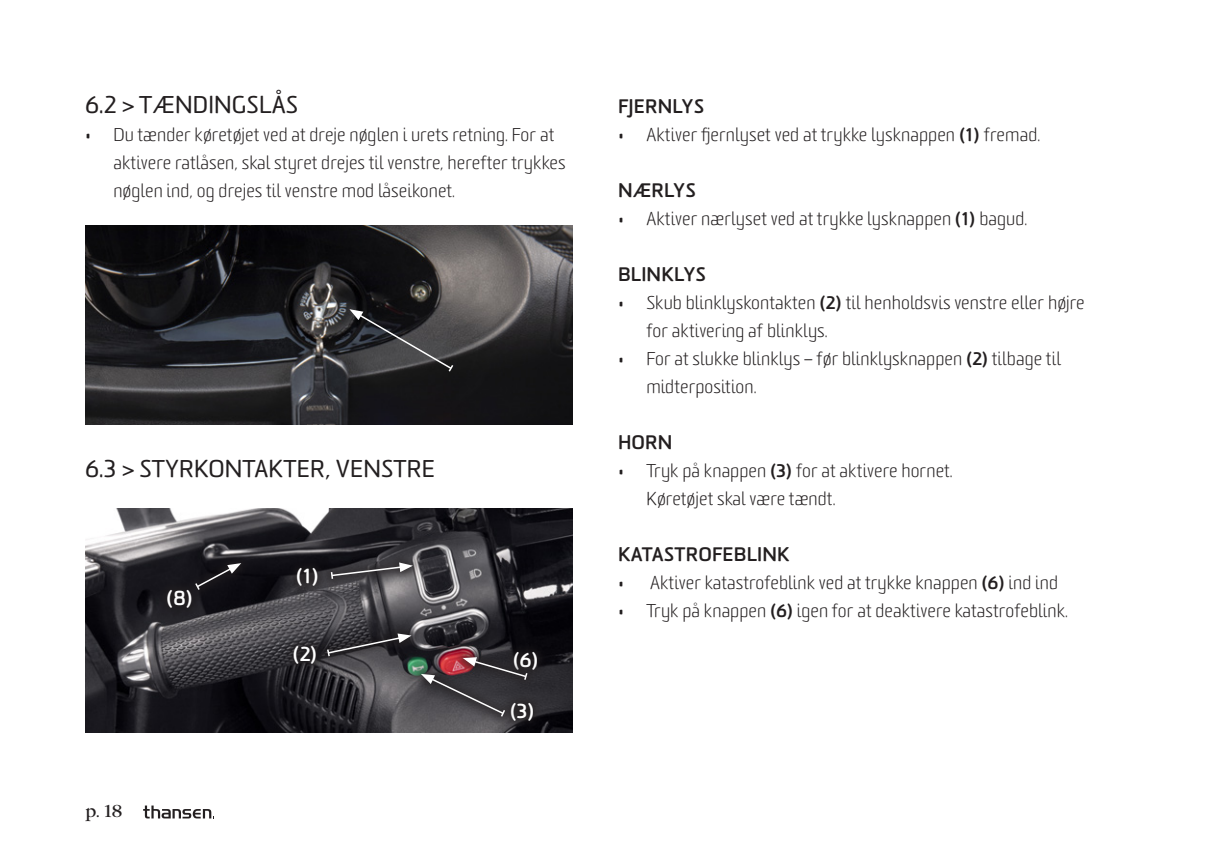
<style>
.page{position:relative;width:1219px;height:862px;background:#fff}
.page>*{position:absolute;margin:0;border:0;box-sizing:border-box;transform-origin:0 0}
.Mellemrubrik{font:23.6px "Sommet Rounded";letter-spacing:.005em;color:#231f20}
.t1{font:700 20px "Sommet Rounded";color:#fff}
.Underrubrik{font:700 19px "Sommet Rounded";letter-spacing:.005em;color:#231f20}
.t2{font:300 18px/28px "Sommet Rounded";letter-spacing:.005em;color:#231f20}
.t3{font:18px "Garamond Itc T";color:#231f20}
.s1{font-weight:700}
</style>
<div class="page">
<svg style="left:143px;top:805px;width:68px;height:13px"></svg>
<img style="left:85px;top:225px;width:488px;height:199px">
<svg style="left:349px;top:309px;width:106px;height:64px;background:#3c3c3f"></svg>
<img style="left:85px;top:508px;width:488px;height:224px">
<div style="left:501px;top:692px;width:43px;height:38px;background:#231f20;opacity:.9"></div>
<div style="left:320px;top:552px;width:103px;height:37px;background:#231f20;opacity:.9"></div>
<svg style="left:330px;top:562px;width:83px;height:18px"></svg>
<div style="left:287px;top:558px;width:41px;height:38px;background:#231f20;opacity:.9"></div>
<div style="left:185px;top:552px;width:67px;height:48px;background:#231f20;opacity:.9"></div>
<svg style="left:194px;top:563px;width:47px;height:28px"></svg>
<div style="left:157px;top:579px;width:45px;height:38px;background:#231f20"></div>
<div style="left:283px;top:635px;width:43px;height:38px;background:#231f20;opacity:.9"></div>
<div style="left:316px;top:623px;width:106px;height:44px;background:#231f20;opacity:.9"></div>
<svg style="left:326px;top:633px;width:86px;height:25px;background:#3e3d41"></svg>
<div style="left:411px;top:663px;width:104px;height:63px;background:#231f20;opacity:.9"></div>
<div style="left:503px;top:641px;width:45px;height:38px;background:#231f20;opacity:.9"></div>
<div style="left:453px;top:646px;width:85px;height:44px;background:#231f20;opacity:.9"></div>
<svg style="left:421px;top:657px;width:108px;height:61px;background:#4c4145"></svg>
<p class="Mellemrubrik" style="left:85px;top:89px;width:215px">6.2 &gt; TÆNDINGSLÅS</p>
<p class="t2" style="left:113px;top:121px;width:454px;text-indent:-28px">• Du tænder køretøjet ved at dreje nøglen i urets retning. For at aktivere ratlåsen, skal styret drejes til venstre, herefter trykkes nøglen ind, og drejes til venstre mod låseikonet.</p>
<p class="Mellemrubrik" style="left:85px;top:453px;width:352px">6.3 &gt; STYRKONTAKTER, VENSTRE</p>
<p class="t1" style="left:166px;top:585px;width:28px">(8)</p>
<p class="t3" style="left:85px;top:801px;width:39px">p. 18</p>
<p class="t1" style="left:296px;top:563px;width:24px">(1)</p>
<p class="t1" style="left:293px;top:641px;width:26px">(2)</p>
<p class="t1" style="left:513px;top:646px;width:27px">(6)</p>
<p class="t1" style="left:510px;top:698px;width:26px">(3)</p>
<p class="Underrubrik" style="left:618px;top:94px;width:88px">FJERNLYS</p>
<p class="t2" style="left:618px;top:121px;width:424px">• Aktiver fjernlyset ved at trykke lysknappen <span class="s1">(1)</span> fremad.</p>
<p class="Underrubrik" style="left:618px;top:178px;width:80px">NÆRLYS</p>
<p class="t2" style="left:618px;top:205px;width:411px">• Aktiver nærlyset ved at trykke lysknappen <span class="s1">(1)</span> bagud.</p>
<p class="Underrubrik" style="left:618px;top:262px;width:90px">BLINKLYS</p>
<p class="t2" style="left:646px;top:289px;width:440px;text-indent:-28px">• Skub blinklyskontakten <span class="s1">(2)</span> til henholdsvis venstre eller højre for aktivering af blinklys.</p>
<p class="t2" style="left:646px;top:345px;width:416px;text-indent:-28px">• For at slukke blinklys – før blinklysknappen <span class="s1">(2)</span> tilbage til midterposition.</p>
<p class="Underrubrik" style="left:618px;top:430px;width:56px">HORN</p>
<p class="t2" style="left:646px;top:457px;width:308px;text-indent:-28px">• Tryk på knappen <span class="s1">(3)</span> for at aktivere hornet.<br>Køretøjet skal være tændt.</p>
<p class="Underrubrik" style="left:618px;top:542px;width:173px">KATASTROFEBLINK</p>
<p class="t2" style="left:618px;top:569px;width:441px">• Aktiver katastrofeblink ved at trykke knappen <span class="s1">(6)</span> ind ind</p>
<p class="t2" style="left:618px;top:597px;width:451px">• Tryk på knappen <span class="s1">(6)</span> igen for at deaktivere katastrofeblink.</p>
</div>
